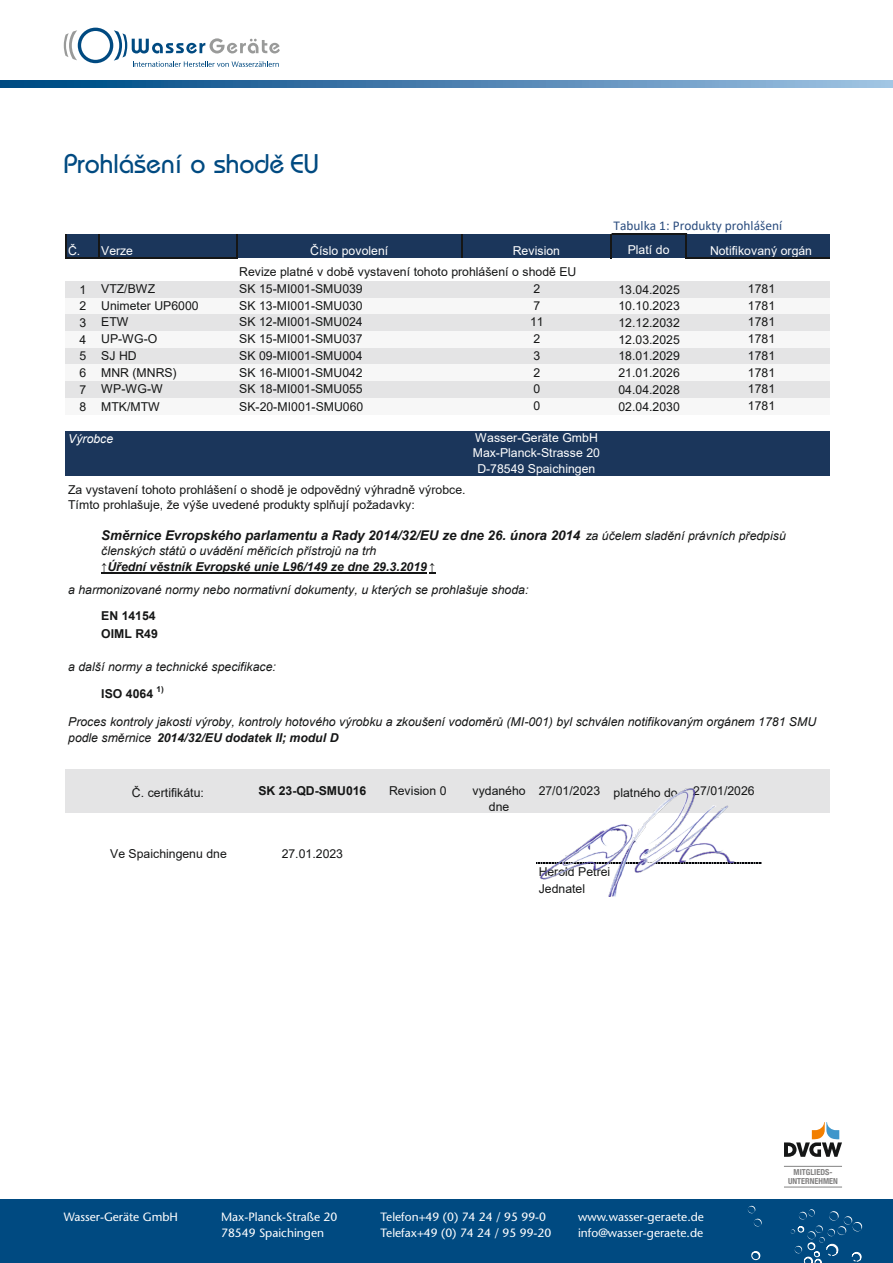
<style>
.page{position:relative;width:893px;height:1263px;background:#fff}
.page>*{position:absolute;margin:0;border:0;box-sizing:border-box;transform-origin:0 0}
.t1{font:500 27px "Bauhaus Std";color:#004a81}
.t2{font:italic 700 13.35px "Arial";letter-spacing:-.005em;color:#151616}
.t3{font:13.35px "Calibri";letter-spacing:-.005em;color:#2a4c7e}
.t4{font:12.3px/15.3px "Arial";color:#151616}
.t5{font:italic 12.3px/15.6px "Arial";color:#151616}
.t6{font:12.3px/15.3px "Arial";color:#fff;text-align:center}
.t7{font:italic 700 12.3px/15.6px "Arial";color:#151616}
.t8{font:700 12.3px/17.7px "Arial";color:#151616}
.t9{font:italic 12.3px "Arial";color:#fff}
.t10{font:500 12px/16.5px "Stone Sans Std";color:#fff}
.t11{font:700 condensed 8.25px/8.6px "Helvetica Neue";color:#838282;text-align:center}
.t12{font:700 8.1px "Arial";color:#151616}
.s1{font-weight:400;font-size:12.3px}
.s2{font-weight:400}
.s3{font-style:normal}
.s4{font-weight:700}
</style>
<div class="page">
<svg style="left:64px;top:28px;width:216px;height:39px"></svg>
<svg style="left:0;top:81px;width:893px;height:6px;background:#4a82b0"></svg>
<div style="left:0;top:1199px;width:893px;height:64px;background:#004a81"></div>
<svg style="left:790px;top:1209px;width:73px;height:54px"></svg>
<svg style="left:751px;top:1251px;width:10px;height:10px"></svg>
<svg style="left:747px;top:1205px;width:15px;height:22px"></svg>
<svg style="left:784px;top:1122px;width:58px;height:35px"></svg>
<hr style="left:784px;top:1166px;width:58px;height:1px;background:#838282">
<hr style="left:784px;top:1187px;width:58px;height:1px;background:#838282">
<div style="left:66px;top:234px;width:763px;height:24px;background:#1b365b"></div>
<div style="left:66px;top:281px;width:763px;height:17px;background:#e4e4e5"></div>
<div style="left:66px;top:298px;width:763px;height:17px;background:#f7f7f7"></div>
<div style="left:66px;top:314px;width:763px;height:17px;background:#e4e4e5"></div>
<div style="left:66px;top:331px;width:763px;height:17px;background:#f7f7f7"></div>
<div style="left:66px;top:348px;width:763px;height:17px;background:#e4e4e5"></div>
<div style="left:66px;top:364px;width:763px;height:17px;background:#f7f7f7"></div>
<div style="left:66px;top:381px;width:763px;height:17px;background:#e4e4e5"></div>
<div style="left:66px;top:398px;width:763px;height:17px;background:#f7f7f7"></div>
<div style="left:66px;top:431px;width:763px;height:45px;background:#1b365b"></div>
<div style="left:66px;top:769px;width:763px;height:44px;background:#e4e4e5"></div>
<svg style="left:101px;top:572px;width:6px;height:2px"></svg>
<hr style="left:107px;top:572px;width:320px;height:2px;background:#151616">
<svg style="left:429px;top:572px;width:6px;height:2px"></svg>
<hr style="left:66px;top:258px;width:172px;height:1px;background:#151616">
<hr style="left:685px;top:235px;width:2px;height:24px;background:#151616">
<svg style="left:65px;top:234px;width:1px;height:25px"></svg>
<svg style="left:98px;top:234px;width:1px;height:24px"></svg>
<hr style="left:236px;top:234px;width:2px;height:25px;background:#151616">
<svg style="left:461px;top:234px;width:1px;height:24px"></svg>
<svg style="left:611px;top:234px;width:1px;height:24px"></svg>
<hr style="left:612px;top:234px;width:75px;height:1px;background:#151616">
<hr style="left:687px;top:257px;width:142px;height:1px;background:#151616">
<hr style="left:687px;top:258px;width:142px;height:1px;background:#151616">
<img style="left:536px;top:790px;width:226px;height:107px">
<p class="t1" style="left:64px;top:148px;width:257px">Prohlášení o shodeˇ EU</p>
<p class="t3" style="left:614px;top:216px;width:170px">Tabulka 1: Produkty prohlášení</p>
<p class="t6" style="left:68px;top:243px;width:66px">Č. Verze</p>
<p class="t6" style="left:628px;top:242px;width:43px">Platí do</p>
<p class="t4" style="left:79px;top:281px;width:8px">1</p>
<p class="t4" style="left:618px;top:281px;width:63px">13.04.2025</p>
<p class="t4" style="left:79px;top:298px;width:8px">2</p>
<p class="t4" style="left:618px;top:298px;width:63px">10.10.2023</p>
<p class="t4" style="left:79px;top:315px;width:8px">3</p>
<p class="t4" style="left:618px;top:315px;width:63px">12.12.2032</p>
<p class="t4" style="left:79px;top:332px;width:8px">4</p>
<p class="t4" style="left:618px;top:332px;width:63px">12.03.2025</p>
<p class="t4" style="left:79px;top:348px;width:8px">5</p>
<p class="t4" style="left:618px;top:348px;width:63px">18.01.2029</p>
<p class="t4" style="left:79px;top:365px;width:8px">6</p>
<p class="t4" style="left:618px;top:365px;width:63px">21.01.2026</p>
<p class="t4" style="left:79px;top:382px;width:8px">7</p>
<p class="t4" style="left:618px;top:382px;width:63px">04.04.2028</p>
<p class="t4" style="left:79px;top:399px;width:82px">8 MTK/MTW</p>
<p class="t4" style="left:239px;top:399px;width:126px">SK-20-MI001-SMU060</p>
<p class="t4" style="left:618px;top:399px;width:63px">02.04.2030</p>
<p class="t6" style="left:310px;top:243px;width:80px">Číslo povolení</p>
<p class="t6" style="left:513px;top:243px;width:49px">Revision</p>
<p class="t6" style="left:710px;top:243px;width:104px">Notifikovaný orgán</p>
<p class="t4" style="left:239px;top:264px;width:339px">Revize platné v době vystavení tohoto prohlášení o shodě EU</p>
<p class="t4" style="left:101px;top:281px;width:56px">VTZ/BWZ</p>
<p class="t4" style="left:239px;top:281px;width:125px">SK 15-MI001-SMU039</p>
<p class="t4" style="left:533px;top:281px;width:8px">2</p>
<p class="t4" style="left:748px;top:281px;width:29px">1781</p>
<p class="t4" style="left:101px;top:298px;width:99px">Unimeter UP6000</p>
<p class="t4" style="left:239px;top:298px;width:125px">SK 13-MI001-SMU030</p>
<p class="t4" style="left:533px;top:298px;width:8px">7</p>
<p class="t4" style="left:748px;top:298px;width:29px">1781</p>
<p class="t4" style="left:101px;top:314px;width:29px">ETW</p>
<p class="t4" style="left:239px;top:314px;width:125px">SK 12-MI001-SMU024</p>
<p class="t4" style="left:530px;top:314px;width:15px">11</p>
<p class="t4" style="left:748px;top:314px;width:29px">1781</p>
<p class="t4" style="left:101px;top:331px;width:58px">UP-WG-O</p>
<p class="t4" style="left:239px;top:331px;width:125px">SK 15-MI001-SMU037</p>
<p class="t4" style="left:533px;top:331px;width:8px">2</p>
<p class="t4" style="left:748px;top:331px;width:29px">1781</p>
<p class="t4" style="left:101px;top:348px;width:37px">SJ HD</p>
<p class="t4" style="left:239px;top:348px;width:125px">SK 09-MI001-SMU004</p>
<p class="t4" style="left:533px;top:348px;width:8px">3</p>
<p class="t4" style="left:748px;top:348px;width:29px">1781</p>
<p class="t4" style="left:101px;top:364px;width:77px">MNR (MNRS)</p>
<p class="t4" style="left:239px;top:364px;width:125px">SK 16-MI001-SMU042</p>
<p class="t4" style="left:533px;top:364px;width:8px">2</p>
<p class="t4" style="left:748px;top:364px;width:29px">1781</p>
<p class="t4" style="left:101px;top:381px;width:63px">WP-WG-W</p>
<p class="t4" style="left:239px;top:381px;width:125px">SK 18-MI001-SMU055</p>
<p class="t4" style="left:533px;top:381px;width:8px">0</p>
<p class="t4" style="left:748px;top:381px;width:29px">1781</p>
<p class="t4" style="left:533px;top:398px;width:8px">0</p>
<p class="t4" style="left:748px;top:398px;width:29px">1781</p>
<p class="t9" style="left:68px;top:431px;width:47px">Výrobce</p>
<p class="t6" style="left:473px;top:430px;width:129px">Wasser-Geräte GmbH<br>Max-Planck-Strasse 20<br>D-78549 Spaichingen</p>
<p class="t4" style="left:68px;top:482px;width:399px">Za vystavení tohoto prohlášení o shodě je odpovědný výhradně výrobce.<br>Tímto prohlašuje, že výše uvedené produkty splňují požadavky:</p>
<p class="t2" style="left:101px;top:526px;width:686px">Směrnice Evropského parlamentu a Rady 2014/32/EU ze dne 26. února 2014 <span class="s1">za účelem sladění právních předpisů</span></p>
<p class="t7" style="left:101px;top:544px;width:336px"><span class="s2">členských států o uvádění měřicích přístrojů na trh<br></span><span class="s3">↑</span>Úřední věstník Evropské unie L96/149 ze dne 29.3.2019 <span class="s3">↑</span></p>
<p class="t5" style="left:68px;top:582px;width:462px">a harmonizované normy nebo normativní dokumenty, u kterých se prohlašuje shoda:</p>
<p class="t8" style="left:101px;top:607px;width:58px">EN 14154<br>OIML R49</p>
<p class="t5" style="left:68px;top:659px;width:209px">a další normy a technické specifikace:</p>
<p class="t8" style="left:101px;top:684px;width:53px">ISO 4064</p>
<p class="t12" style="left:157px;top:683px;width:9px">1)</p>
<p class="t5" style="left:68px;top:714px;width:750px">Proces kontroly jakosti výroby, kontroly hotového výrobku a zkoušení vodoměrů (MI-001) byl schválen notifikovaným orgánem 1781 SMU podle směrnice <span class="s4">2014/32/EU dodatek II; modul D</span></p>
<p class="t4" style="left:132px;top:784px;width:74px">Č. certifikátu:</p>
<p class="t8" style="left:258px;top:781px;width:110px">SK 23-QD-SMU016</p>
<p class="t4" style="left:110px;top:846px;width:118px">Ve Spaichingenu dne</p>
<p class="t4" style="left:282px;top:846px;width:63px">27.01.2023</p>
<p class="t4" style="left:389px;top:783px;width:59px">Revision 0</p>
<p class="t4" style="left:472px;top:783px;width:55px;text-align:center">vydaného dne</p>
<p class="t4" style="left:539px;top:784px;width:140px">27/01/2023 platného do</p>
<p class="t4" style="left:693px;top:783px;width:63px">27/01/2026</p>
<p class="t4" style="left:539px;top:863px;width:73px;line-height:16.6px">Herold Petrei<br>Jednatel</p>
<p class="t10" style="left:64px;top:1208px;width:116px">Wasser-Geräte GmbH</p>
<p class="t10" style="left:221px;top:1208px;width:118px">Max-Planck-Straße 20<br>78549 Spaichingen</p>
<p class="t10" style="left:380px;top:1208px;width:172px">Telefon+49 (0) 74 24 / 95 99-0<br>Telefax+49 (0) 74 24 / 95 99-20</p>
<p class="t10" style="left:578px;top:1208px;width:127px">www.wasser-geraete.de info@wasser-geraete.de</p>
<p class="t11" style="left:788px;top:1167px;width:51px">MITGLIEDS-<br>UNTERNEHMEN</p>
</div>
